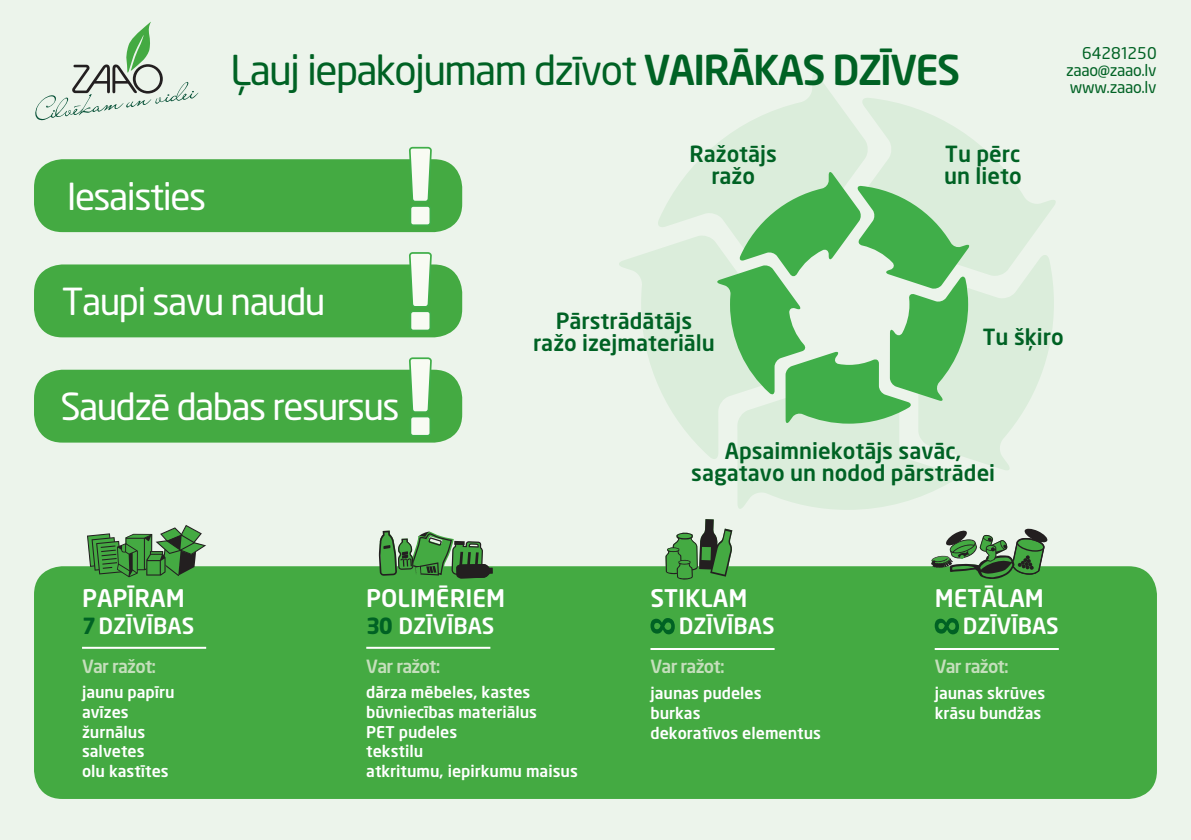
<style>
.page{position:relative;width:1191px;height:840px;background:#fff}
.page>*{position:absolute;margin:0;border:0;box-sizing:border-box;transform-origin:0 0}
.Texts_09pt{font:40.6px "Neo Sans";letter-spacing:-.04em;color:#006224}
.Texts_09pt-2{font:36.8px "Neo Sans";letter-spacing:-.04em;color:#fff}
.Texts_09pt-3{font:36.8px "Neo Sans";letter-spacing:-.04em;color:#fff}
.Texts_09pt-4{font:600 24px "Neo Sans";color:#fff}
.bulets{font:600 22px/22px "Neo Sans";color:#006224;text-align:center}
.Texts_09pt-5{font:600 22px "Neo Sans";color:#fff}
.Texts_09pt-6{font:700 18px "Neo Sans";letter-spacing:-.04em;color:#c5dfbc}
.bulets-2{font:700 16px "Neo Sans";color:#fff}
.t1{font:16px "Neo Sans";letter-spacing:-.02em;color:#006224}
.t2{font:16px "Neo Sans";color:#006224}
.s1{font-weight:700}
.s2{font-weight:900;color:#006224}
</style>
<div class="page">
<div style="left:0;top:0;width:1191px;height:839px;background:#ecf4eb"></div>
<div style="left:34px;top:566px;width:1123px;height:232px;background:#44aa42;border-radius:28px"></div>
<div style="left:34px;top:369px;width:428px;height:73px;background:#44aa42;border-radius:28px"></div>
<div style="left:34px;top:264px;width:428px;height:73px;background:#44aa42;border-radius:28px"></div>
<div style="left:34px;top:159px;width:428px;height:73px;background:#44aa42;border-radius:28px"></div>
<hr style="left:650px;top:647px;width:124px;height:2px;background:#fff">
<hr style="left:934px;top:647px;width:124px;height:2px;background:#fff">
<hr style="left:366px;top:646px;width:124px;height:2px;background:#fff">
<hr style="left:82px;top:646px;width:124px;height:2px;background:#fff">
<svg style="left:87px;top:525px;width:119px;height:52px"></svg>
<svg style="left:931px;top:528px;width:117px;height:51px"></svg>
<svg style="left:379px;top:530px;width:113px;height:48px"></svg>
<svg style="left:665px;top:519px;width:67px;height:61px"></svg>
<svg style="left:408px;top:357px;width:25px;height:78px"></svg>
<svg style="left:408px;top:252px;width:25px;height:78px"></svg>
<svg style="left:408px;top:146px;width:25px;height:79px"></svg>
<svg style="left:619px;top:74px;width:437px;height:436px"></svg>
<svg style="left:650px;top:618px;width:25px;height:16px"></svg>
<svg style="left:934px;top:618px;width:25px;height:16px"></svg>
<svg style="left:35px;top:22px;width:163px;height:98px"></svg>
<p class="Texts_09pt-3" style="left:67px;top:173px;width:141px">Iesaisties</p>
<p class="Texts_09pt" style="left:230px;top:45px;width:731px">Ļauj iepakojumam dzīvot <span class="s1">VAIRĀKAS DZĪVES</span></p>
<p class="bulets" style="left:689px;top:142px;width:89px">Ražotājs ražo</p>
<p class="bulets" style="left:944px;top:142px;width:79px;text-align:left">Tu pērc un lieto</p>
<p class="t2" style="left:1082px;top:43px;width:76px">64281250</p>
<p class="t1" style="left:1069px;top:77px;width:88px">www.zaao.lv</p>
<p class="t1" style="left:1066px;top:60px;width:92px">zaao@zaao.lv</p>
<p class="Texts_09pt-2" style="left:62px;top:278px;width:265px">Taupi savu naudu</p>
<p class="Texts_09pt-2" style="left:60px;top:383px;width:341px">Saudzē dabas resursus</p>
<p class="bulets" style="left:533px;top:309px;width:183px">Pārstrādātājs ražo izejmateriālu</p>
<p class="bulets" style="left:982px;top:325px;width:82px">Tu šķiro</p>
<p class="bulets" style="left:691px;top:439px;width:305px">Apsaimniekotājs savāc, sagatavo un nodod pārstrādei</p>
<p class="Texts_09pt-4" style="left:82px;top:582px;width:104px">PAPĪRAM</p>
<p class="Texts_09pt-4" style="left:366px;top:582px;width:140px">POLIMĒRIEM</p>
<p class="Texts_09pt-4" style="left:650px;top:582px;width:98px">STIKLAM</p>
<p class="Texts_09pt-4" style="left:934px;top:582px;width:111px">METĀLAM</p>
<p class="Texts_09pt-5" style="left:82px;top:612px;width:114px"><span class="s2">7</span>DZĪVĪBAS</p>
<p class="Texts_09pt-5" style="left:366px;top:612px;width:130px"><span class="s2">30</span> DZĪVĪBAS</p>
<p class="Texts_09pt-5" style="left:679px;top:612px;width:97px">DZĪVĪBAS</p>
<p class="Texts_09pt-5" style="left:963px;top:612px;width:97px">DZĪVĪBAS</p>
<p class="Texts_09pt-6" style="left:82px;top:654px;width:76px">Var ražot:</p>
<p class="Texts_09pt-6" style="left:366px;top:654px;width:76px">Var ražot:</p>
<p class="Texts_09pt-6" style="left:650px;top:654px;width:76px">Var ražot:</p>
<p class="Texts_09pt-6" style="left:934px;top:654px;width:76px">Var ražot:</p>
<p class="bulets-2" style="left:82px;top:681px;width:94px">jaunu papīru</p>
<p class="bulets-2" style="left:82px;top:701px;width:48px">avīzes</p>
<p class="bulets-2" style="left:82px;top:721px;width:65px">žurnālus</p>
<p class="bulets-2" style="left:82px;top:740px;width:64px">salvetes</p>
<p class="bulets-2" style="left:82px;top:760px;width:88px">olu kastītes</p>
<p class="bulets-2" style="left:366px;top:681px;width:166px">dārza mēbeles, kastes</p>
<p class="bulets-2" style="left:366px;top:701px;width:172px">būvniecības materiālus</p>
<p class="bulets-2" style="left:366px;top:721px;width:92px">PET pudeles</p>
<p class="bulets-2" style="left:366px;top:740px;width:58px">tekstilu</p>
<p class="bulets-2" style="left:366px;top:760px;width:213px">atkritumu, iepirkumu maisus</p>
<p class="bulets-2" style="left:650px;top:683px;width:113px">jaunas pudeles</p>
<p class="bulets-2" style="left:650px;top:702px;width:52px">burkas</p>
<p class="bulets-2" style="left:650px;top:722px;width:172px">dekoratīvos elementus</p>
<p class="bulets-2" style="left:934px;top:683px;width:112px">jaunas skrūves</p>
<p class="bulets-2" style="left:934px;top:702px;width:108px">krāsu bundžas</p>
</div>
